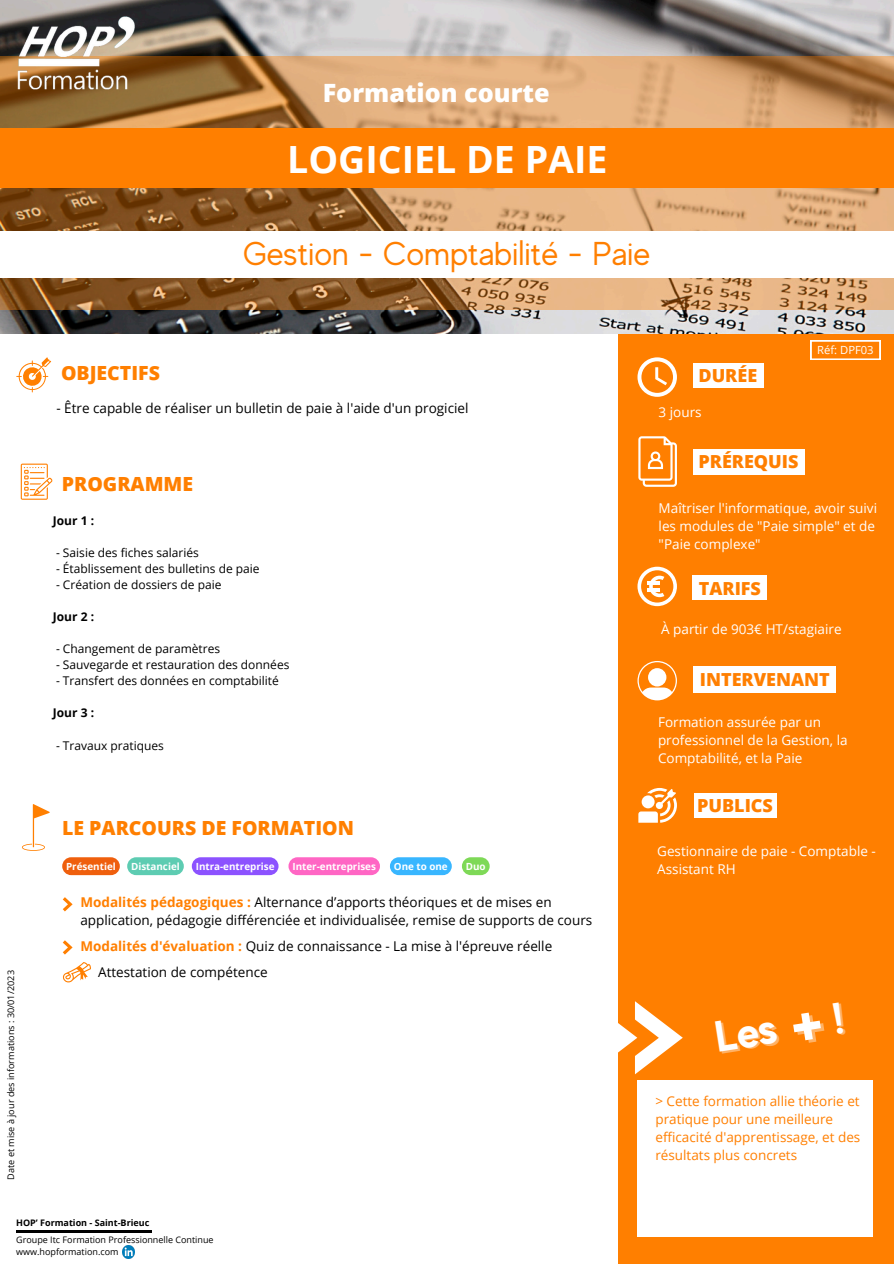
<style>
.page{position:relative;width:894px;height:1264px;background:#fff}
.page>*{position:absolute;margin:0;border:0;box-sizing:border-box;transform-origin:0 0}
.t1{font:700 37.5px "Open Sans";color:#fff}
.t2{font:33px "MADE Evolve Sans";color:#ff7f00}
.t3{font:800 25.2px "Open Sans";color:#fff}
.t4{font:800 19.5px "Open Sans";color:#ff7f00}
.t5{font:800 18px "Open Sans";color:#ff7f00}
.t6{font:13.5px/18px "Open Sans";color:#000}
.t7{font:13.5px/18px "Open Sans";color:#fff}
.t8{font:13.5px/18px "Open Sans";color:#ff7f00}
.t9{font:12px "Open Sans";color:#000}
.t10{font:700 12px "Open Sans";color:#000}
.t11{font:11.25px "Open Sans";color:#fff}
.t12{font:700 9.9px "Open Sans";color:#fff}
.t13{font:9.15px "Open Sans";color:#000}
.t14{font:9px "Open Sans";color:#000}
.t15{font:700 9px "Open Sans";color:#000}
.s1{font-weight:700;color:#ff7f00}
</style>
<div class="page">
<div style="left:618px;top:183px;width:275px;height:1080px;background:#ff7f00"></div>
<img style="left:0;top:0;width:893px;height:333px">
<svg style="left:0;top:57px;width:893px;height:253px;background:#bd8b5a"></svg>
<div style="left:0;top:128px;width:893px;height:60px;background:#ff7f00"></div>
<div style="left:0;top:231px;width:893px;height:47px;background:#fff"></div>
<svg style="left:637px;top:357px;width:39px;height:40px"></svg>
<div style="left:692px;top:363px;width:71px;height:25px;background:#fff"></div>
<svg style="left:637px;top:566px;width:39px;height:40px"></svg>
<div style="left:692px;top:575px;width:74px;height:25px;background:#fff"></div>
<svg style="left:638px;top:436px;width:38px;height:51px"></svg>
<div style="left:692px;top:448px;width:112px;height:26px;background:#fff"></div>
<svg style="left:16px;top:357px;width:35px;height:35px"></svg>
<svg style="left:21px;top:463px;width:31px;height:36px"></svg>
<svg style="left:22px;top:804px;width:28px;height:46px"></svg>
<svg style="left:810px;top:340px;width:70px;height:19px"></svg>
<svg style="left:637px;top:661px;width:39px;height:39px"></svg>
<div style="left:693px;top:793px;width:83px;height:24px;background:#fff"></div>
<svg style="left:618px;top:1001px;width:64px;height:73px"></svg>
<div style="left:637px;top:1080px;width:236px;height:157px;background:#fff"></div>
<svg style="left:638px;top:788px;width:38px;height:34px"></svg>
<svg style="left:122px;top:1245px;width:12px;height:13px"></svg>
<div style="left:693px;top:666px;width:142px;height:26px;background:#fff"></div>
<svg style="left:63px;top:962px;width:28px;height:20px"></svg>
<img style="left:0;top:0;width:155px;height:115px">
<hr style="left:16px;top:1230px;width:135px;height:2px;background:#000">
<svg style="left:63px;top:897px;width:10px;height:14px"></svg>
<svg style="left:63px;top:940px;width:10px;height:14px"></svg>
<div style="left:62px;top:857px;width:58px;height:18px;background:#ef5f0d;border-radius:9px"></div>
<div style="left:462px;top:857px;width:27px;height:18px;background:#7ed957;border-radius:9px"></div>
<div style="left:127px;top:857px;width:57px;height:18px;background:#5dccb2;border-radius:9px"></div>
<div style="left:288px;top:857px;width:92px;height:18px;background:#ff66c4;border-radius:9px"></div>
<div style="left:192px;top:857px;width:86px;height:18px;background:#8c52ff;border-radius:9px"></div>
<div style="left:390px;top:857px;width:61px;height:18px;background:#38b6ff;border-radius:9px"></div>
<p class="t3" style="left:322px;top:75px;width:228px">Formation courte</p>
<h5 class="t1" style="left:287px;top:132px;width:322px">LOGICIEL DE PAIE</h5>
<h6 class="t2" style="left:243px;top:235px;width:409px">Gestion - Comptabilité - Paie</h6>
<h5 class="t4" style="left:61px;top:359px;width:100px">OBJECTIFS</h5>
<p class="t6" style="left:56px;top:399px;width:413px">- Être capable de réaliser un bulletin de paie à l'aide d'un progiciel</p>
<h6 class="t4" style="left:62px;top:470px;width:133px">PROGRAMME</h6>
<p class="t5" style="left:698px;top:363px;width:60px">DURÉE</p>
<h5 class="t7" style="left:658px;top:403px;width:44px">3 jours</h5>
<h6 class="t5" style="left:698px;top:449px;width:102px">PRÉREQUIS</h6>
<p class="t11" style="left:817px;top:342px;width:58px">Réf: DPF03</p>
<h4 class="t10" style="left:53px;top:512px;width:43px">Jour 1 :</h4>
<h2 class="t9" style="left:56px;top:544px;width:144px">- Saisie des fiches salariés</h2>
<h3 class="t9" style="left:56px;top:560px;width:205px">- Établissement des bulletins de paie</h3>
<p class="t9" style="left:56px;top:576px;width:167px">- Création de dossiers de paie</p>
<h5 class="t10" style="left:53px;top:608px;width:43px">Jour 2 :</h5>
<h6 class="t9" style="left:56px;top:640px;width:166px">- Changement de paramètres</h6>
<p class="t9" style="left:56px;top:656px;width:235px">- Sauvegarde et restauration des données</p>
<p class="t9" style="left:56px;top:672px;width:224px">- Transfert des données en comptabilité</p>
<h5 class="t10" style="left:53px;top:704px;width:43px">Jour 3 :</h5>
<h6 class="t9" style="left:56px;top:736px;width:109px">- Travaux pratiques</h6>
<p class="t4" style="left:62px;top:814px;width:293px">LE PARCOURS DE FORMATION</p>
<h5 class="t12" style="left:66px;top:859px;width:51px">Présentiel</h5>
<p class="t12" style="left:131px;top:859px;width:50px">Distanciel</p>
<p class="t12" style="left:196px;top:859px;width:80px">Intra-entreprise</p>
<p class="t12" style="left:292px;top:859px;width:85px">Inter-entreprises</p>
<p class="t12" style="left:394px;top:859px;width:55px">One to one</p>
<p class="t12" style="left:465px;top:859px;width:21px">Duo</p>
<p class="t13" style="left:4px;top:1179px;width:211px;rotate:-90deg">Date et mise à jour des informations : 30/01/2023</p>
<h6 class="t6" style="left:80px;top:892px;width:513px"><span class="s1">Modalités pédagogiques :</span> Alternance d’apports théoriques et de mises en application, pédagogie différenciée et individualisée, remise de supports de cours</h6>
<h6 class="t6" style="left:80px;top:936px;width:473px"><span class="s1">Modalités d'évaluation :</span> Quiz de connaissance - La mise à l'épreuve réelle</h6>
<p class="t6" style="left:98px;top:962px;width:171px">Attestation de compétence</p>
<p class="t15" style="left:16px;top:1216px;width:135px">HOP’ Formation - Saint-Brieuc</p>
<p class="t14" style="left:16px;top:1233px;width:199px">Groupe Itc Formation Professionnelle Continue</p>
<h5 class="t14" style="left:16px;top:1245px;width:104px">www.hopformation.com</h5>
<p class="t7" style="left:658px;top:498px;width:220px">Maîtriser l'informatique, avoir suivi les modules de "Paie simple" et de "Paie complexe"</p>
<h5 class="t5" style="left:698px;top:575px;width:64px">TARIFS</h5>
<p class="t7" style="left:661px;top:620px;width:182px">À partir de 903€ HT/stagiaire</p>
<p class="t5" style="left:699px;top:667px;width:131px">INTERVENANT</p>
<p class="t7" style="left:657px;top:713px;width:191px">Formation assurée par un professionnel de la Gestion, la<br>Comptabilité, et la Paie</p>
<p class="t5" style="left:697px;top:793px;width:77px">PUBLICS</p>
<p class="t7" style="left:657px;top:842px;width:220px">Gestionnaire de paie - Comptable -<br>Assistant RH</p>
<p class="t8" style="left:655px;top:1091px;width:206px">&gt; Cette formation allie théorie et pratique pour une meilleure efficacité d'apprentissage, et des résultats plus concrets</p>
</div>
